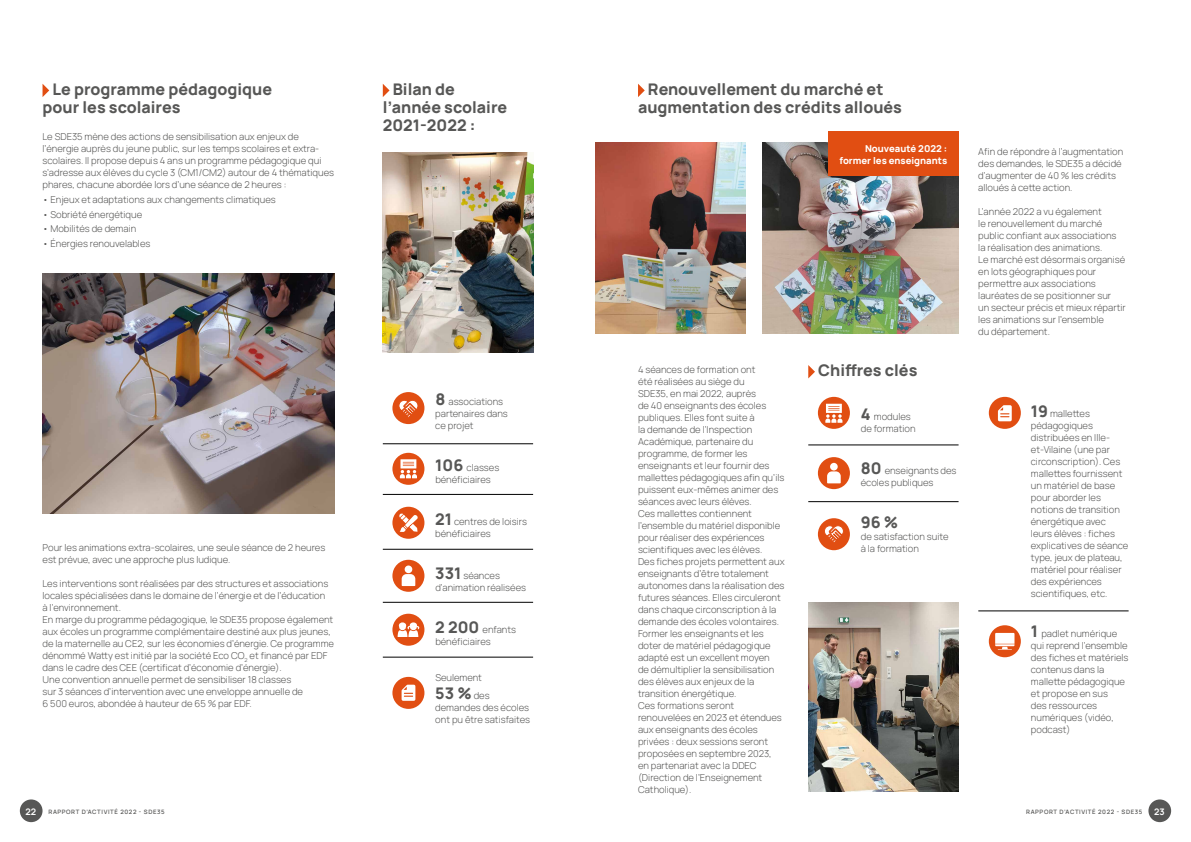
<style>
.page{position:relative;width:1191px;height:842px;background:#fff}
.page>*{position:absolute;margin:0;border:0;box-sizing:border-box;transform-origin:0 0}
.t1{font:800 16px/18px "Manrope";color:#575756}
.t2{font:300 9.5px/12px "Manrope";color:#575756}
.t3{font:800 9.5px/12px "Manrope";color:#fff;text-align:right}
.t4{font:700 9px "Manrope";color:#fff}
.t5{font:600 6px "Manrope";letter-spacing:.1em;color:#575756}
.s1{font-weight:800;font-size:16px}
.s2{font-weight:300;font-size:9.5px}
</style>
<div class="page">
<div style="left:1148px;top:799px;width:23px;height:23px;background:#575756;border-radius:50%"></div>
<div style="left:20px;top:799px;width:23px;height:23px;background:#575756;border-radius:50%"></div>
<img style="left:383px;top:153px;width:150px;height:200px">
<svg style="left:43px;top:84px;width:6px;height:13px"></svg>
<svg style="left:638px;top:84px;width:7px;height:13px"></svg>
<img style="left:43px;top:273px;width:291px;height:240px">
<img style="left:595px;top:142px;width:151px;height:191px">
<img style="left:762px;top:142px;width:196px;height:191px">
<img style="left:808px;top:602px;width:150px;height:190px">
<svg style="left:383px;top:84px;width:6px;height:13px"></svg>
<svg style="left:808px;top:365px;width:7px;height:13px"></svg>
<div style="left:392px;top:392px;width:32px;height:32px;background:#e14e12;border-radius:50%"></div>
<div style="left:818px;top:397px;width:32px;height:32px;background:#e14e12;border-radius:50%"></div>
<div style="left:988px;top:397px;width:32px;height:32px;background:#e14e12;border-radius:50%"></div>
<svg style="left:988px;top:625px;width:32px;height:32px"></svg>
<div style="left:392px;top:453px;width:32px;height:32px;background:#e14e12;border-radius:50%"></div>
<div style="left:818px;top:457px;width:32px;height:32px;background:#e14e12;border-radius:50%"></div>
<div style="left:818px;top:518px;width:32px;height:32px;background:#e14e12;border-radius:50%"></div>
<div style="left:392px;top:507px;width:32px;height:32px;background:#e14e12;border-radius:50%"></div>
<div style="left:392px;top:560px;width:32px;height:32px;background:#e14e12;border-radius:50%"></div>
<div style="left:392px;top:614px;width:32px;height:32px;background:#e14e12;border-radius:50%"></div>
<div style="left:392px;top:677px;width:32px;height:32px;background:#e14e12;border-radius:50%"></div>
<hr style="left:383px;top:444px;width:150px;height:1px;background:#000">
<hr style="left:808px;top:445px;width:150px;height:1px;background:#000">
<hr style="left:978px;top:611px;width:150px;height:1px;background:#000">
<hr style="left:383px;top:494px;width:150px;height:1px;background:#000">
<hr style="left:808px;top:501px;width:150px;height:1px;background:#000">
<hr style="left:383px;top:549px;width:150px;height:1px;background:#000">
<hr style="left:383px;top:602px;width:150px;height:1px;background:#000">
<hr style="left:383px;top:657px;width:150px;height:1px;background:#000">
<svg style="left:397px;top:622px;width:22px;height:15px"></svg>
<svg style="left:399px;top:400px;width:19px;height:18px"></svg>
<svg style="left:824px;top:525px;width:19px;height:17px"></svg>
<svg style="left:400px;top:459px;width:17px;height:19px"></svg>
<svg style="left:825px;top:404px;width:17px;height:19px"></svg>
<svg style="left:399px;top:513px;width:19px;height:19px"></svg>
<div style="left:404px;top:565px;width:8px;height:8px;background:#fff;border-radius:50%"></div>
<svg style="left:402px;top:574px;width:13px;height:12px"></svg>
<div style="left:830px;top:463px;width:7px;height:7px;background:#fff;border-radius:50%"></div>
<svg style="left:827px;top:471px;width:13px;height:12px"></svg>
<svg style="left:401px;top:685px;width:14px;height:16px"></svg>
<svg style="left:998px;top:405px;width:13px;height:16px"></svg>
<div style="left:828px;top:131px;width:130px;height:45px;background:#e14e12"></div>
<svg style="left:995px;top:633px;width:19px;height:17px"></svg>
<h1 class="t1" style="left:43px;top:80px;width:231px;text-indent:10px">Le programme pédagogique pour les scolaires</h1>
<p class="t2" style="left:43px;top:130px;width:293px">Le SDE35 mène des actions de sensibilisation aux enjeux de l’énergie auprès du jeune public, sur les temps scolaires et extra&shy;scolaires. Il propose depuis 4 ans un programme pédagogique qui s’adresse aux élèves du cycle 3 (CM1/CM2) autour de 4 thématiques phares, chacune abordée lors d’une séance de 2 heures :</p>
<p class="t2" style="left:43px;top:193px;width:235px">• Enjeux et adaptations aux changements climatiques</p>
<p class="t2" style="left:43px;top:208px;width:101px">• Sobriété énergétique</p>
<p class="t2" style="left:43px;top:223px;width:95px">• Mobilités de demain</p>
<p class="t2" style="left:43px;top:237px;width:109px">• Énergies renouvelables</p>
<h1 class="t1" style="left:383px;top:80px;width:126px;text-indent:10px">Bilan de l’année scolaire<br>2021‑2022 :</h1>
<p class="t2" style="left:43px;top:541px;width:284px">Pour les animations extra-scolaires, une seule séance de 2 heures est prévue, avec une approche plus ludique.</p>
<p class="t2" style="left:43px;top:577px;width:293px">Les interventions sont réalisées par des structures et associations locales spécialisées dans le domaine de l’énergie et de l’éducation<br>à l’environnement.<br>En marge du programme pédagogique, le SDE35 propose également aux écoles un programme complémentaire destiné aux plus jeunes, de la maternelle au CE2, sur les économies d’énergie. Ce programme dénommé Watty est initié par la société Eco CO<sub>2</sub> et financé par EDF dans le cadre des CEE (certificat d’économie d’énergie).<br>Une convention annuelle permet de sensibiliser 18 classes<br>sur 3 séances d’intervention avec une enveloppe annuelle de<br>6 500 euros, abondée à hauteur de 65 % par EDF.</p>
<p class="t2" style="left:435px;top:396px;width:74px"><span class="s1">8</span> associations partenaires dans ce projet</p>
<p class="t2" style="left:435px;top:462px;width:65px"><span class="s1">106</span> classes bénéficiaires</p>
<p class="t2" style="left:435px;top:516px;width:93px"><span class="s1">21</span> centres de loisirs bénéficiaires</p>
<p class="t2" style="left:435px;top:570px;width:92px"><span class="s1">331</span> séances d’animation réalisées</p>
<p class="t2" style="left:435px;top:624px;width:82px"><span class="s1">2 200</span> enfants bénéficiaires</p>
<p class="t2" style="left:435px;top:672px;width:48px">Seulement</p>
<h1 class="t1" style="left:435px;top:684px;width:56px">53 % <span class="s2">des</span></h1>
<p class="t2" style="left:435px;top:702px;width:96px">demandes des écoles ont pu être satisfaites</p>
<h1 class="t1" style="left:638px;top:80px;width:265px;text-align:center">Renouvellement du marché et augmentation des crédits alloués</h1>
<p class="t3" style="left:839px;top:143px;width:109px">Nouveauté 2022 : former les enseignants</p>
<p class="t2" style="left:638px;top:363px;width:148px">4 séances de formation ont<br>été réalisées au siège du<br>SDE35, en mai 2022, auprès<br>de 40 enseignants des écoles publiques. Elles font suite à<br>la demande de l’Inspection<br>Académique, partenaire du programme, de former les enseignants et leur fournir des mallettes pédagogiques afin qu’ils puissent eux-mêmes animer des séances avec leurs élèves.<br>Ces mallettes contiennent l’ensemble du matériel disponible pour réaliser des expériences scientifiques avec les élèves.<br>Des fiches projets permettent aux enseignants d’être totalement autonomes dans la réalisation des futures séances. Elles circuleront dans chaque circonscription à la demande des écoles volontaires.<br>Former les enseignants et les doter de matériel pédagogique adapté est un excellent moyen<br>de démultiplier la sensibilisation des élèves aux enjeux de la transition énergétique.<br>Ces formations seront renouvelées en 2023 et étendues aux enseignants des écoles privées : deux sessions seront proposées en septembre 2023, en partenariat avec la DDEC (Direction de l’Enseignement<br>Catholique).</p>
<h1 class="t1" style="left:818px;top:361px;width:101px">Chiffres clés</h1>
<p class="t2" style="left:860px;top:410px;width:56px"><span class="s1">4</span> modules de formation</p>
<p class="t2" style="left:860px;top:464px;width:97px"><span class="s1">80</span> enseignants des écoles publiques</p>
<h1 class="t1" style="left:860px;top:512px;width:39px">96 %</h1>
<p class="t2" style="left:860px;top:530px;width:89px">de satisfaction suite à la formation</p>
<p class="t2" style="left:978px;top:145px;width:146px">Afin de répondre à l’augmentation des demandes, le SDE35 a décidé d’augmenter de 40 % les crédits alloués à cette action.</p>
<p class="t2" style="left:978px;top:205px;width:149px">L’année 2022 a vu également<br>le renouvellement du marché public confiant aux associations la réalisation des animations.<br>Le marché est désormais organisé en lots géographiques pour permettre aux associations lauréates de se positionner sur<br>un secteur précis et mieux répartir les animations sur l’ensemble<br>du département.</p>
<p class="t2" style="left:1031px;top:407px;width:99px"><span class="s1">19</span> mallettes pédagogiques distribuées en Ille&shy;et-Vilaine (une par circonscription). Ces mallettes fournissent un matériel de base pour aborder les notions de transition énergétique avec leurs élèves : fiches explicatives de séance type, jeux de plateau, matériel pour réaliser des expériences scientifiques, etc.</p>
<p class="t2" style="left:1031px;top:627px;width:99px"><span class="s1">1</span> padlet numérique qui reprend l’ensemble des fiches et matériels contenus dans la mallette pédagogique et propose en sus<br>des ressources numériques (vidéo, podcast)</p>
<p class="t4" style="left:25px;top:805px;width:12px">22</p>
<p class="t5" style="left:48px;top:808px;width:118px">RAPPORT D’ACTIVITÉ 2022 - SDE35</p>
<p class="t5" style="left:1026px;top:808px;width:118px">RAPPORT D’ACTIVITÉ 2022 - SDE35</p>
<p class="t4" style="left:1154px;top:805px;width:12px">23</p>
</div>
